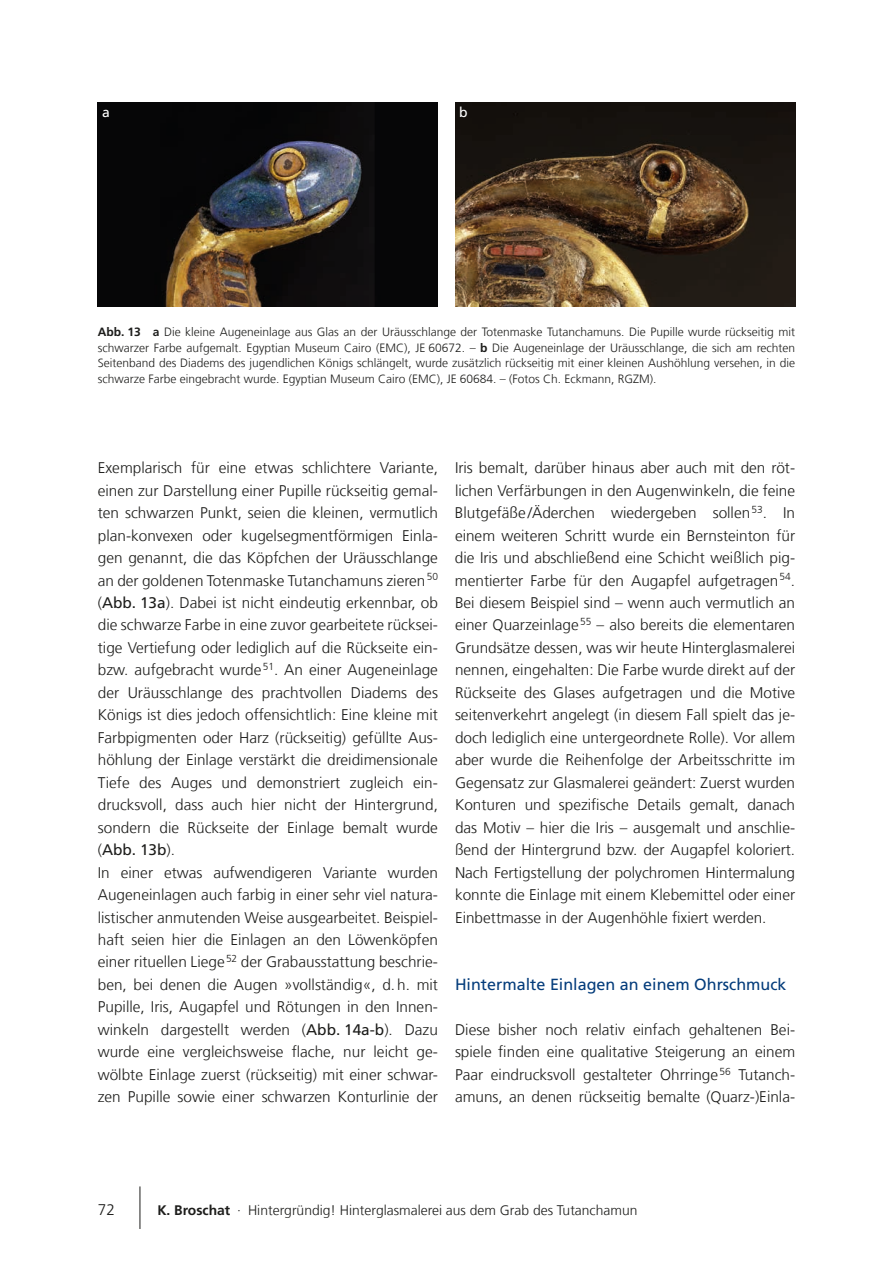
<style>
.page{position:relative;width:893px;height:1263px;background:#fff}
.page>*{position:absolute;margin:0;border:0;box-sizing:border-box;transform-origin:0 0}
.t1{font:16.2px "Frutiger LT Com";color:#043c7b}
.t2{font:300 15.3px/22.5px "Frutiger LT Com";color:#1d1d1b;text-align:justify}
.t3{font:15.3px "Frutiger LT Com Light 2";color:#1d1d1b}
.t4{font:13.8px "Frutiger LT Com Light 2";color:#1d1d1b}
.t5{font:13.8px "Frutiger LT Com";color:#fff}
.t6{font:300 12px/15.5px "Frutiger LT Com";color:#1d1d1b;text-align:justify}
.s1{font-weight:700}
.s2{font-weight:400}
.s3{font-family:"Frutiger LT Com Light 2";font-weight:400}
.s4{font-family:"Frutiger LT Com";font-weight:300}
.s5{font-family:"Frutiger LT Com";font-weight:700}
</style>
<div class="page">
<hr style="left:140px;top:1186px;width:1px;height:43px;background:#1d1d1b">
<img style="left:98px;top:102px;width:340px;height:204px">
<img style="left:455px;top:102px;width:340px;height:204px">
<p class="t5" style="left:102px;top:104px;width:9px">a</p>
<p class="t5" style="left:459px;top:104px;width:10px">b</p>
<p class="t6" style="left:98px;top:325px;width:699px"><span class="s1">Abb. 13 a</span> Die kleine Augeneinlage aus Glas an der Uräusschlange der Totenmaske Tutanchamuns. Die Pupille wurde rückseitig mit schwarzer Farbe aufgemalt. Egyptian Museum Cairo (EMC), JE 60672. – <span class="s1">b</span> Die Augeneinlage der Uräusschlange, die sich am rechten Seitenband des Diadems des jugendlichen Königs schlängelt, wurde zusätzlich rückseitig mit einer kleinen Aushöhlung versehen, in die schwarze Farbe eingebracht wurde. Egyptian Museum Cairo (EMC), JE 60684. – (Fotos Ch. Eckmann, RGZM).</p>
<p class="t2" style="left:98px;top:457px;width:342px">Exemplarisch für eine etwas schlichtere Variante, einen zur Darstellung einer Pupille rückseitig gemal&shy;ten schwarzen Punkt, seien die kleinen, vermutlich plan-konvexen oder kugelsegmentförmigen Einla&shy;gen genannt, die das Köpfchen der Uräusschlange an der goldenen Totenmaske Tutanchamuns zieren<sup>50 </sup>(<span class="s2">Abb. 13a</span>). Dabei ist nicht eindeutig erkennbar, ob die schwarze Farbe in eine zuvor gearbeitete rücksei<span class="s3">-</span></p>
<p class="t3" style="left:98px;top:639px;width:340px">tige Vertiefung oder lediglich auf die Rückseite ein-</p>
<p class="t2" style="left:98px;top:659px;width:342px">bzw. aufgebracht wurde<sup>51</sup>. An einer Augeneinlage der Uräusschlange des prachtvollen Diadems des Königs ist dies jedoch offensichtlich: Eine kleine mit Farbpigmenten oder Harz (rückseitig) gefüllte Aus&shy;höhlung der Einlage verstärkt die dreidimensionale Tiefe des Auges und demonstriert zugleich ein<span class="s3">-</span></p>
<p class="t3" style="left:98px;top:796px;width:342px">drucksvoll, dass auch hier nicht der Hintergrund,</p>
<p class="t2" style="left:98px;top:816px;width:342px;text-align:left">sondern die Rückseite der Einlage bemalt wurde (<span class="s2">Abb. 13b</span>).<br>In einer etwas aufwendigeren Variante wurden</p>
<p class="t3" style="left:98px;top:886px;width:342px">Augeneinlagen auch farbig in einer sehr viel natura-</p>
<p class="t2" style="left:98px;top:906px;width:342px">listischer anmutenden Weise ausgearbeitet. Beispiel&shy;haft seien hier die Einlagen an den Löwenköpfen <span class="s3">einer rituellen Liege</span><sup>52</sup> der Grabausstattung beschrie&shy;ben, bei denen die Augen »vollständig«, d.h. mit Pupille, Iris, Augapfel und Rötungen in den Innen&shy;winkeln dargestellt werden (<span class="s2">Abb. 14a-b</span>). Dazu wurde eine vergleichsweise flache, nur leicht ge&shy;wölbte Einlage zuerst (rückseitig) mit einer schwar&shy;zen Pupille sowie einer schwarzen Konturlinie der</p>
<p class="t2" style="left:455px;top:457px;width:342px">Iris bemalt, darüber hinaus aber auch mit den röt&shy;lichen Verfärbungen in den Augenwinkeln, die feine Blutgefäße /Äderchen wiedergeben sollen<sup>53</sup>. In einem weiteren Schritt wurde ein Bernsteinton für die Iris und abschließend eine Schicht weißlich pig&shy;mentierter Farbe für den Augapfel aufgetragen<sup>54</sup>.<br>Bei diesem Beispiel sind – wenn auch vermutlich an</p>
<p class="t3" style="left:455px;top:616px;width:342px"><span class="s4">einer Quarzeinlage</span><sup>55</sup> – also bereits die elementaren</p>
<p class="t2" style="left:455px;top:636px;width:342px">Grundsätze dessen, was wir heute Hinterglasmalerei nennen, eingehalten: Die Farbe wurde direkt auf der Rückseite des Glases aufgetragen und die Motive seitenverkehrt angelegt (in diesem Fall spielt das je&shy;doch lediglich eine untergeordnete Rolle). Vor allem aber wurde die Reihenfolge der Arbeitsschritte im Gegensatz zur Glasmalerei geändert: Zuerst wurden Konturen und spezifische Details gemalt, danach</p>
<p class="t3" style="left:455px;top:818px;width:342px">das Motiv – hier die Iris – ausgemalt und anschlie-</p>
<p class="t2" style="left:455px;top:839px;width:342px">ßend der Hintergrund bzw. der Augapfel koloriert.<br>Nach Fertigstellung der polychromen Hintermalung konnte die Einlage mit einem Klebemittel oder einer Einbettmasse in der Augenhöhle fixiert werden.</p>
<p class="t1" style="left:455px;top:975px;width:333px">Hintermalte Einlagen an einem Ohrschmuck</p>
<p class="t3" style="left:455px;top:1021px;width:342px">Diese bisher noch relativ einfach gehaltenen Bei-</p>
<p class="t2" style="left:455px;top:1041px;width:342px">spiele finden eine qualitative Steigerung an einem Paar eindrucksvoll gestalteter Ohrringe<sup>56</sup> <span class="s3">Tutanch&shy;</span>amuns, an denen rückseitig bemalte (Quarz-)Einla<span class="s3">-</span></p>
<p class="t3" style="left:98px;top:1200px;width:19px">72</p>
<p class="t4" style="left:157px;top:1202px;width:482px"><span class="s5">K. Broschat</span> · Hintergründig! Hinterglasmalerei aus dem Grab des Tutanchamun</p>
</div>
